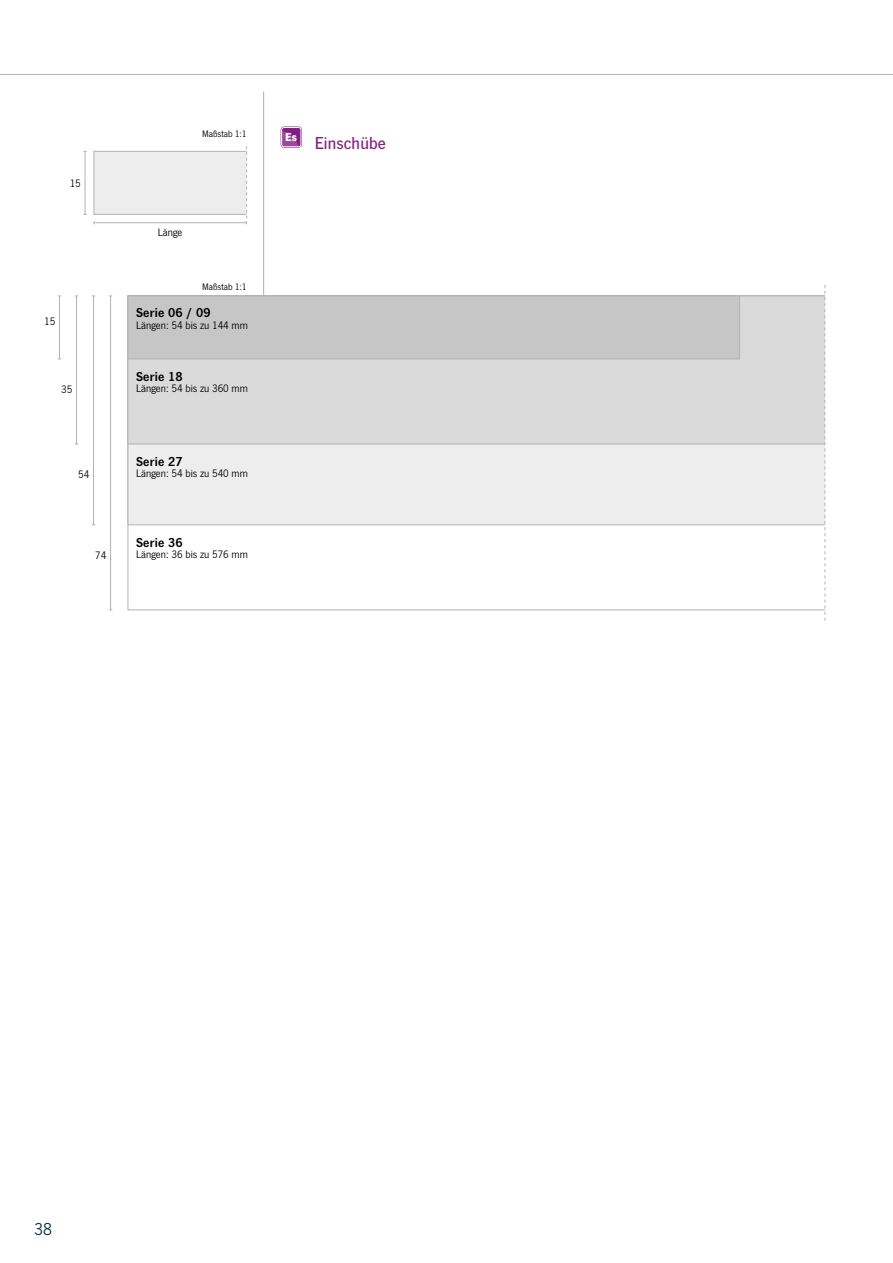
<style>
.page{position:relative;width:893px;height:1263px;background:#fff}
.page>*{position:absolute;margin:0;border:0;box-sizing:border-box;transform-origin:0 0}
.t1{font:500 18px "News Got";letter-spacing:.01em;color:#831f82}
.t2{font:18px "News Got";color:#002c47}
.t3{font:13.5px "News Got Dem";letter-spacing:.015em;color:#000}
.t4{font:11.25px "News Got";color:#000}
.t5{font:9.75px "News Got";color:#000}
</style>
<div class="page">
<div style="left:128px;top:296px;width:697px;height:314px;background:#fff;border:1px solid #b3b2b2"></div>
<div style="left:128px;top:296px;width:697px;height:229px;background:#ededed;border:1px solid #b3b2b2"></div>
<div style="left:128px;top:296px;width:697px;height:148px;background:#dadada;border:1px solid #b3b2b2"></div>
<hr style="left:59px;top:296px;width:1px;height:63px;background:#b3b2b2">
<hr style="left:76px;top:296px;width:1px;height:148px;background:#b3b2b2">
<hr style="left:93px;top:296px;width:1px;height:229px;background:#b3b2b2">
<hr style="left:110px;top:296px;width:1px;height:314px;background:#b3b2b2">
<div style="left:127px;top:295px;width:613px;height:65px;background:#c6c6c6"></div>
<hr style="left:85px;top:151px;width:1px;height:63px;background:#b3b2b2">
<hr style="left:94px;top:222px;width:152px;height:1px;background:#b3b2b2">
<div style="left:94px;top:151px;width:153px;height:64px;background:#ededed;border:1px solid #b3b2b2"></div>
<svg style="left:246px;top:146px;width:1px;height:78px"></svg>
<div style="left:281px;top:126px;width:21px;height:22px;background:#831f82;border-radius:4px"></div>
<svg style="left:281px;top:131px;width:17px;height:16px"></svg>
<div style="left:281px;top:127px;width:20px;height:20px;border:1px solid #fff;border-radius:3px"></div>
<svg style="left:825px;top:285px;width:1px;height:336px"></svg>
<hr style="left:0;top:74px;width:893px;height:1px;background:#b3b2b2">
<hr style="left:263px;top:91px;width:1px;height:205px;background:#b3b2b2">
<p class="t4" style="left:70px;top:177px;width:13px">15</p>
<p class="t4" style="left:44px;top:315px;width:13px">15</p>
<p class="t4" style="left:61px;top:383px;width:13px">35</p>
<p class="t4" style="left:78px;top:468px;width:13px">54</p>
<p class="t4" style="left:95px;top:549px;width:13px">74</p>
<p class="t5" style="left:202px;top:129px;width:46px">Maßstab 1:1</p>
<p class="t4" style="left:158px;top:226px;width:26px">Länge</p>
<p class="t5" style="left:202px;top:282px;width:46px">Maßstab 1:1</p>
<p class="t3" style="left:136px;top:305px;width:76px">Serie 06 / 09</p>
<p class="t4" style="left:136px;top:319px;width:113px">Längen: 54 bis zu 144 mm</p>
<p class="t3" style="left:136px;top:369px;width:48px">Serie 18</p>
<p class="t4" style="left:136px;top:382px;width:113px">Längen: 54 bis zu 360 mm</p>
<p class="t3" style="left:136px;top:454px;width:48px">Serie 27</p>
<p class="t4" style="left:136px;top:467px;width:113px">Längen: 54 bis zu 540 mm</p>
<p class="t3" style="left:136px;top:535px;width:48px">Serie 36</p>
<p class="t4" style="left:136px;top:548px;width:113px">Längen: 36 bis zu 576 mm</p>
<h1 class="t1" style="left:285px;top:133px;width:102px"><sup>Es</sup> Einschübe</h1>
<h1 class="t2" style="left:34px;top:1219px;width:20px">38</h1>
</div>
